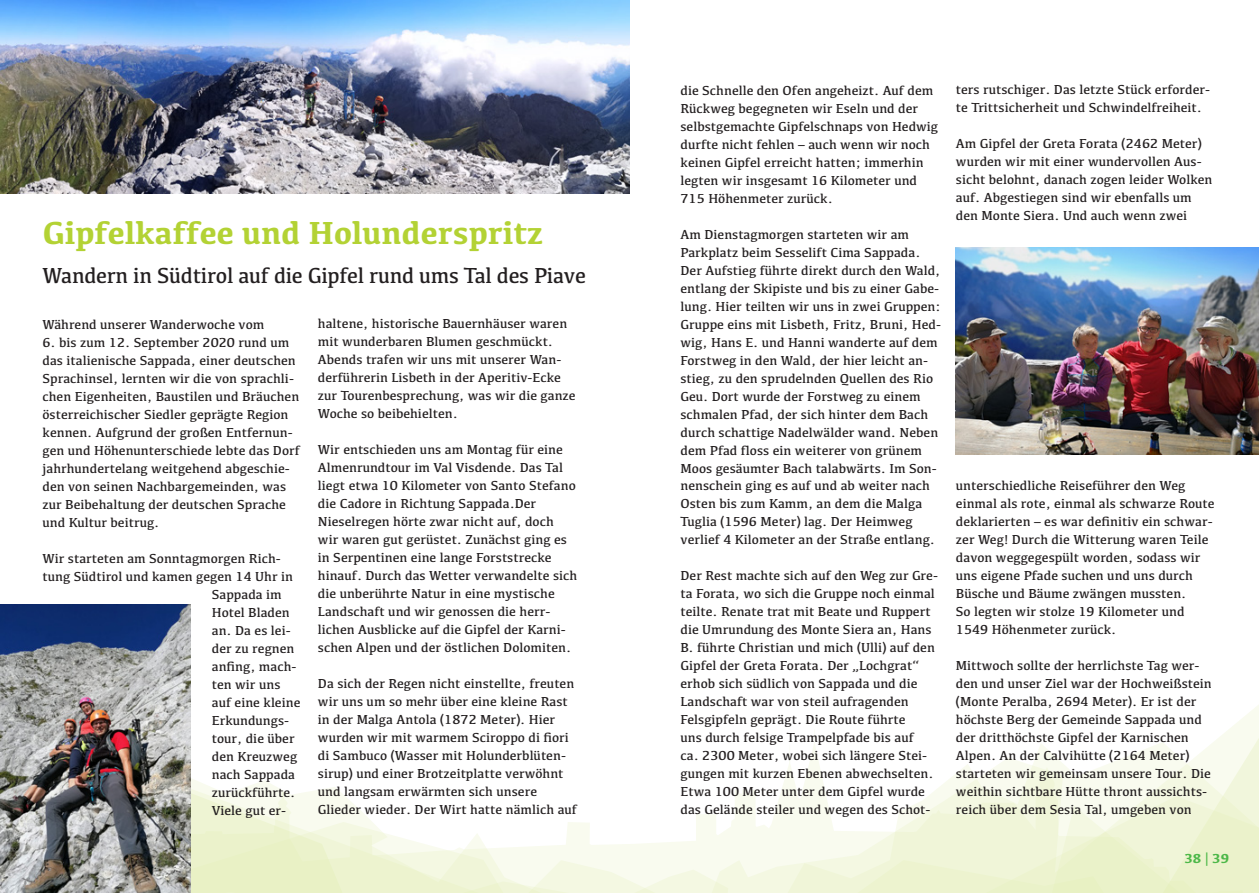
<style>
.page{position:relative;width:1259px;height:893px;background:#fff}
.page>*{position:absolute;margin:0;border:0;box-sizing:border-box;transform-origin:0 0}
.t1{font:700 33px "Kefa";color:#b3d234}
.t2{font:22.5px "Kefa";letter-spacing:-.015em;color:#231f20}
.t3{font:13.5px/18px "Kefa";color:#231f20}
.t4{font:700 13.5px "Kefa";color:#4cb848}
</style>
<div class="page">
<svg style="left:780px;top:743px;width:46px;height:53px"></svg>
<svg style="left:190px;top:650px;width:200px;height:243px"></svg>
<svg style="left:190px;top:704px;width:162px;height:189px"></svg>
<svg style="left:390px;top:796px;width:439px;height:97px"></svg>
<svg style="left:829px;top:717px;width:430px;height:176px"></svg>
<img style="left:0;top:605px;width:190px;height:288px">
<img style="left:0;top:0;width:629px;height:194px">
<img style="left:956px;top:248px;width:303px;height:207px">
<h1 class="t1" style="left:43px;top:210px;width:502px">Gipfelkaffee und Holunderspritz</h1>
<h2 class="t2" style="left:43px;top:262px;width:545px">Wandern in Südtirol auf die Gipfel rund ums Tal des Piave</h2>
<p class="t3" style="left:43px;top:315px;width:223px">Während unserer Wanderwoche vom</p>
<p class="t3" style="left:43px;top:333px;width:259px">6. bis zum 12. September 2020 rund um das italienische Sappada, einer deutschen Sprachinsel, lernten wir die von sprachli&shy;chen Eigenheiten, Baustilen und Bräuchen österreichischer Siedler geprägte Region kennen. Aufgrund der großen Entfernun&shy;gen und Höhenunterschiede lebte das Dorf jahrhundertelang weitgehend abgeschie&shy;den von seinen Nachbargemeinden, was zur Beibehaltung der deutschen Sprache und Kultur beitrug.</p>
<p class="t3" style="left:43px;top:549px;width:240px">Wir starteten am Sonntagmorgen Rich-</p>
<p class="t3" style="left:43px;top:567px;width:252px">tung Südtirol und kamen gegen 14 Uhr in</p>
<p class="t3" style="left:212px;top:585px;width:72px">Sappada im</p>
<p class="t3" style="left:212px;top:603px;width:79px">Hotel Bladen</p>
<p class="t3" style="left:212px;top:621px;width:80px">an. Da es lei-</p>
<p class="t3" style="left:212px;top:639px;width:84px">der zu regnen</p>
<p class="t3" style="left:212px;top:657px;width:86px">anfing, mach-</p>
<p class="t3" style="left:212px;top:675px;width:70px">ten wir uns</p>
<p class="t3" style="left:212px;top:693px;width:90px">auf eine kleine</p>
<p class="t3" style="left:212px;top:711px;width:79px">Erkundungs-</p>
<p class="t3" style="left:212px;top:729px;width:84px">tour, die über</p>
<p class="t3" style="left:212px;top:747px;width:87px">den Kreuzweg</p>
<p class="t3" style="left:212px;top:765px;width:85px">nach Sappada</p>
<p class="t3" style="left:212px;top:783px;width:85px">zurückführte.</p>
<p class="t3" style="left:212px;top:801px;width:76px">Viele gut er-</p>
<p class="t3" style="left:318px;top:315px;width:259px">haltene, historische Bauernhäuser waren mit wunderbaren Blumen geschmückt.<br>Abends trafen wir uns mit unserer Wan&shy;derführerin Lisbeth in der Aperitiv-Ecke zur Tourenbesprechung, was wir die ganze Woche so beibehielten.</p>
<p class="t3" style="left:318px;top:440px;width:261px">Wir entschieden uns am Montag für eine Almenrundtour im Val Visdende. Das Tal liegt etwa 10 Kilometer von Santo Stefano die Cadore in Richtung Sappada.Der Nieselregen hörte zwar nicht auf, doch wir waren gut gerüstet. Zunächst ging es in Serpentinen eine lange Forststrecke hinauf. Durch das Wetter verwandelte sich die unberührte Natur in eine mystische Landschaft und wir genossen die herr&shy;lichen Ausblicke auf die Gipfel der Karni&shy;schen Alpen und der östlichen Dolomiten.</p>
<p class="t3" style="left:318px;top:674px;width:261px">Da sich der Regen nicht einstellte, freuten wir uns um so mehr über eine kleine Rast in der Malga Antola (1872 Meter). Hier wurden wir mit warmem Sciroppo di fiori di Sambuco (Wasser mit Holunderblüten&shy;sirup) und einer Brotzeitplatte verwöhnt und langsam erwärmten sich unsere Glieder wieder. Der Wirt hatte nämlich auf</p>
<p class="t3" style="left:680px;top:81px;width:259px">die Schnelle den Ofen angeheizt. Auf dem Rückweg begegneten wir Eseln und der selbstgemachte Gipfelschnaps von Hedwig durfte nicht fehlen – auch wenn wir noch keinen Gipfel erreicht hatten; immerhin legten wir insgesamt 16 Kilometer und 715 Höhenmeter zurück.</p>
<p class="t3" style="left:680px;top:225px;width:262px">Am Dienstagmorgen starteten wir am Parkplatz beim Sesselift Cima Sappada.<br>Der Aufstieg führte direkt durch den Wald, entlang der Skipiste und bis zu einer Gabe&shy;lung. Hier teilten wir uns in zwei Gruppen:<br>Gruppe eins mit Lisbeth, Fritz, Bruni, Hed&shy;wig, Hans E. und Hanni wanderte auf dem Forstweg in den Wald, der hier leicht an&shy;stieg, zu den sprudelnden Quellen des Rio Geu. Dort wurde der Forstweg zu einem schmalen Pfad, der sich hinter dem Bach durch schattige Nadelwälder wand. Neben dem Pfad floss ein weiterer von grünem Moos gesäumter Bach talabwärts. Im Son&shy;nenschein ging es auf und ab weiter nach Osten bis zum Kamm, an dem die Malga Tuglia (1596 Meter) lag. Der Heimweg verlief 4 Kilometer an der Straße entlang.</p>
<p class="t3" style="left:680px;top:567px;width:259px">Der Rest machte sich auf den Weg zur Gre&shy;ta Forata, wo sich die Gruppe noch einmal teilte. Renate trat mit Beate und Ruppert die Umrundung des Monte Siera an, Hans B. führte Christian und mich (Ulli) auf den Gipfel der Greta Forata. Der „Lochgrat“ erhob sich südlich von Sappada und die Landschaft war von steil aufragenden Felsgipfeln geprägt. Die Route führte<br>uns durch felsige Trampelpfade bis auf<br>ca. 2300 Meter, wobei sich längere Stei&shy;gungen mit kurzen Ebenen abwechselten.<br>Etwa 100 Meter unter dem Gipfel wurde das Gelände steiler und wegen des Schot-</p>
<p class="t3" style="left:956px;top:80px;width:256px">ters rutschiger. Das letzte Stück erforder&shy;te Trittsicherheit und Schwindelfreiheit.</p>
<p class="t3" style="left:956px;top:134px;width:258px">Am Gipfel der Greta Forata (2462 Meter) wurden wir mit einer wundervollen Aus&shy;sicht belohnt, danach zogen leider Wolken auf. Abgestiegen sind wir ebenfalls um den Monte Siera. Und auch wenn zwei</p>
<p class="t3" style="left:956px;top:476px;width:260px">unterschiedliche Reiseführer den Weg einmal als rote, einmal als schwarze Route deklarierten – es war definitiv ein schwar&shy;zer Weg! Durch die Witterung waren Teile davon weggegespült worden, sodass wir uns eigene Pfade suchen und uns durch Büsche und Bäume zwängen mussten.<br>So legten wir stolze 19 Kilometer und 1549 Höhenmeter zurück.</p>
<p class="t3" style="left:956px;top:656px;width:257px">Mittwoch sollte der herrlichste Tag wer&shy;den und unser Ziel war der Hochweißstein (Monte Peralba, 2694 Meter). Er ist der höchste Berg der Gemeinde Sappada und der dritthöchste Gipfel der Karnischen Alpen. An der Calvihütte (2164 Meter) starteten wir gemeinsam unsere Tour. Die weithin sichtbare Hütte thront aussichts&shy;reich über dem Sesia Tal, umgeben von</p>
<p class="t4" style="left:1184px;top:850px;width:46px">38 | 39</p>
</div>
